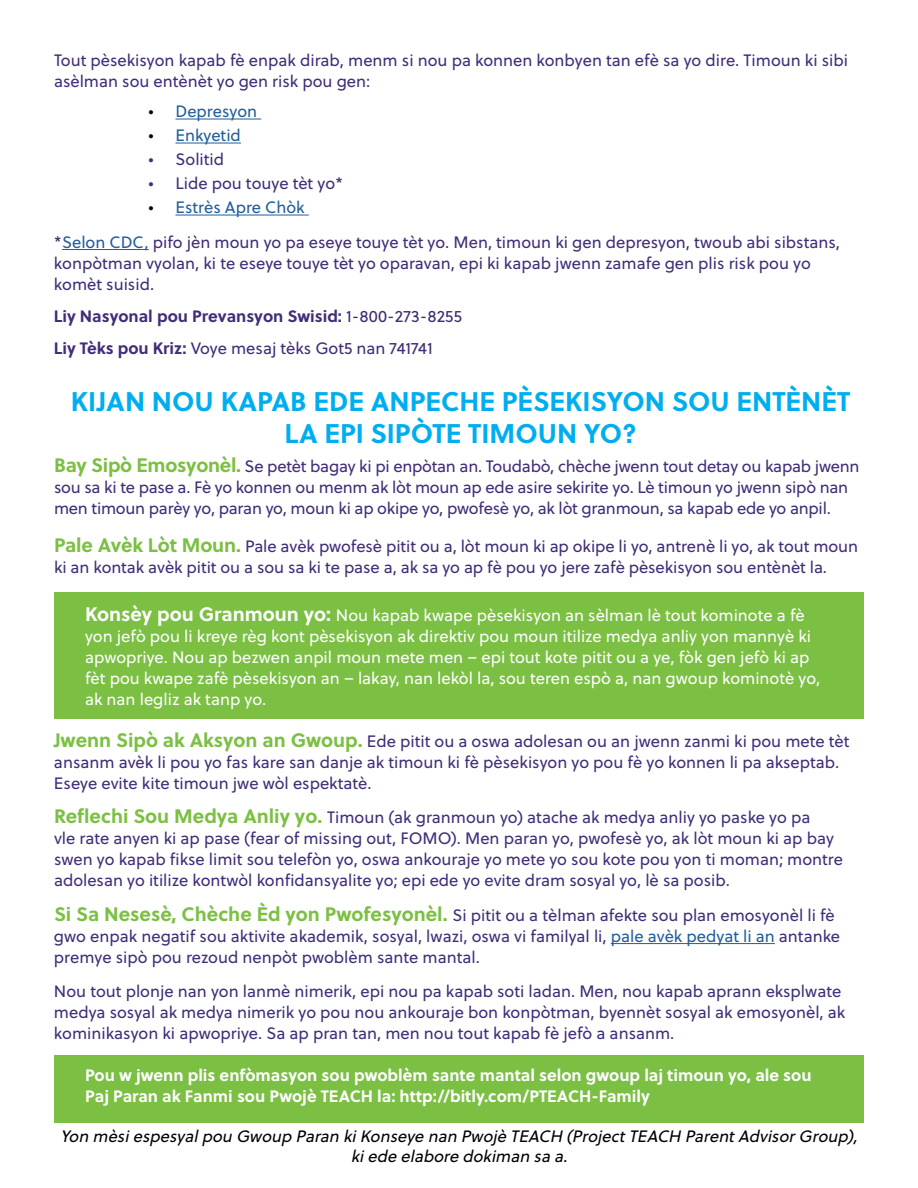
<style>
.page{position:relative;width:918px;height:1188px;background:#fff}
.page>*{position:absolute;margin:0;border:0;box-sizing:border-box;transform-origin:0 0}
.t1{font:700 27px/32.4px "Soleil";color:#00aeef;text-align:center}
.t2{font:16.5px/21px "Soleil";color:#412d79}
.t3{font:16.5px/21px "Soleil";color:#fff}
.t4{font:700 16.5px/21px "Soleil";color:#fff}
.t5{font:italic 16.5px/19.8px "Soleil";color:#000;text-align:center}
.t6{font:700 16.5px/31.8px "Soleil";color:#412d79}
.t7{font:16.5px "Soleil";color:#215e9e}
.s1{color:#000}
.s2{color:#215e9e}
.s3{font-weight:400}
.s4{font-weight:700;font-size:19.5px;color:#7bbf43}
.s5{font-weight:700;font-size:19.5px}
</style>
<div class="page">
<hr style="left:176px;top:119px;width:85px;height:1px;background:#215e9e">
<hr style="left:176px;top:143px;width:65px;height:1px;background:#215e9e">
<hr style="left:176px;top:215px;width:133px;height:1px;background:#215e9e">
<hr style="left:62px;top:249px;width:87px;height:1px;background:#215e9e">
<div style="left:54px;top:592px;width:810px;height:127px;background:#7bbf43"></div>
<hr style="left:611px;top:943px;width:164px;height:1px;background:#215e9e">
<div style="left:54px;top:1055px;width:810px;height:68px;background:#7bbf43"></div>
<p class="t2" style="left:54px;top:50px;width:796px">Tout pèsekisyon kapab fè enpak dirab, menm si nou pa konnen konbyen tan efè sa yo dire. Timoun ki sibi asèlman sou entènèt yo gen risk pou gen:</p>
<p class="t7" style="left:148px;top:100px;width:110px"><span class="s1">•</span> Depresyon</p>
<p class="t7" style="left:148px;top:124px;width:94px"><span class="s1">•</span> Enkyetid</p>
<p class="t2" style="left:148px;top:149px;width:77px">• Solitid</p>
<p class="t2" style="left:148px;top:173px;width:196px">• Lide pou touye tèt yo*</p>
<p class="t2" style="left:54px;top:190px;width:788px;line-height:34.5px;text-indent:95px"><span class="s1">•</span> <span class="s2">Estrès Apre Chòk<br></span>*<span class="s2">Selon CDC,</span> pifo jèn moun yo pa eseye touye tèt yo. Men, timoun ki gen depresyon, twoub abi sibstans,</p>
<p class="t2" style="left:54px;top:252px;width:758px">konpòtman vyolan, ki te eseye touye tèt yo oparavan, epi ki kapab jwenn zamafe gen plis risk pou yo komèt suisid.</p>
<p class="t6" style="left:54px;top:299px;width:409px">Liy Nasyonal pou Prevansyon Swisid: <span class="s3">1-800-273-8255<br></span>Liy Tèks pou Kriz: <span class="s3">Voye mesaj tèks Got5 nan 741741</span></p>
<h1 class="t1" style="left:71px;top:383px;width:781px">KIJAN NOU KAPAB EDE ANPECHE PÈSEKISYON SOU ENTÈNÈT<br>LA EPI SIPÒTE TIMOUN YO?</h1>
<p class="t2" style="left:54px;top:456px;width:807px"><span class="s4">Bay Sipò Emosyonèl.</span> Se petèt bagay ki pi enpòtan an. Toudabò, chèche jwenn tout detay ou kapab jwenn sou sa ki te pase a. Fè yo konnen ou menm ak lòt moun ap ede asire sekirite yo. Lè timoun yo jwenn sipò nan men timoun parèy yo, paran yo, moun ki ap okipe yo, pwofesè yo, ak lòt granmoun, sa kapab ede yo anpil.</p>
<p class="t2" style="left:54px;top:535px;width:806px"><span class="s4">Pale Avèk Lòt Moun.</span> Pale avèk pwofesè pitit ou a, lòt moun ki ap okipe li yo, antrenè li yo, ak tout moun ki an kontak avèk pitit ou a sou sa ki te pase a, ak sa yo ap fè pou yo jere zafè pèsekisyon sou entènèt la.</p>
<p class="t3" style="left:85px;top:604px;width:737px"><span class="s5">Konsèy pou Granmoun yo:</span> Nou kapab kwape pèsekisyon an sèlman lè tout kominote a fè yon jefò pou li kreye règ kont pèsekisyon ak direktiv pou moun itilize medya anliy yon mannyè ki apwopriye. Nou ap bezwen anpil moun mete men – epi tout kote pitit ou a ye, fòk gen jefò ki ap fèt pou kwape zafè pèsekisyon an – lakay, nan lekòl la, sou teren espò a, nan gwoup kominotè yo, ak nan legliz ak tanp yo.</p>
<p class="t2" style="left:54px;top:730px;width:797px"><span class="s4">Jwenn Sipò ak Aksyon an Gwoup.</span> Ede pitit ou a oswa adolesan ou an jwenn zanmi ki pou mete tèt ansanm avèk li pou yo fas kare san danje ak timoun ki fè pèsekisyon yo pou fè yo konnen li pa akseptab.<br>Eseye evite kite timoun jwe wòl espektatè.</p>
<p class="t2" style="left:54px;top:807px;width:791px"><span class="s4">Reflechi Sou Medya Anliy yo.</span> Timoun (ak granmoun yo) atache ak medya anliy yo paske yo pa<br>vle rate anyen ki ap pase (fear of missing out, FOMO). Men paran yo, pwofesè yo, ak lòt moun ki ap bay swen yo kapab fikse limit sou telefòn yo, oswa ankouraje yo mete yo sou kote pou yon ti moman; montre adolesan yo itilize kontwòl konfidansyalite yo; epi ede yo evite dram sosyal yo, lè sa posib.</p>
<p class="t2" style="left:54px;top:904px;width:788px"><span class="s4">Si Sa Nesesè, Chèche Èd yon Pwofesyonèl.</span> Si pitit ou a tèlman afekte sou plan emosyonèl li fè gwo enpak negatif sou aktivite akademik, sosyal, lwazi, oswa vi familyal li, <span class="s2">pale avèk pedyat li an</span> antanke premye sipò pou rezoud nenpòt pwoblèm sante mantal.</p>
<p class="t2" style="left:54px;top:981px;width:793px">Nou tout plonje nan yon lanmè nimerik, epi nou pa kapab soti ladan. Men, nou kapab aprann eksplwate medya sosyal ak medya nimerik yo pou nou ankouraje bon konpòtman, byennèt sosyal ak emosyonèl, ak kominikasyon ki apwopriye. Sa ap pran tan, men nou tout kapab fè jefò a ansanm.</p>
<p class="t4" style="left:85px;top:1064px;width:728px">Pou w jwenn plis enfòmasyon sou pwoblèm sante mantal selon gwoup laj timoun yo, ale sou<br>Paj Paran ak Fanmi sou Pwojè TEACH la: http://bitly.com/PTEACH-Family</p>
<p class="t5" style="left:61px;top:1126px;width:803px">Yon mèsiespesyalpou Gwoup Paran kiKonseye nan Pwojè TEACH (ProjectTEACH ParentAdvisorGroup), kiede elabore dokiman sa a.</p>
</div>
